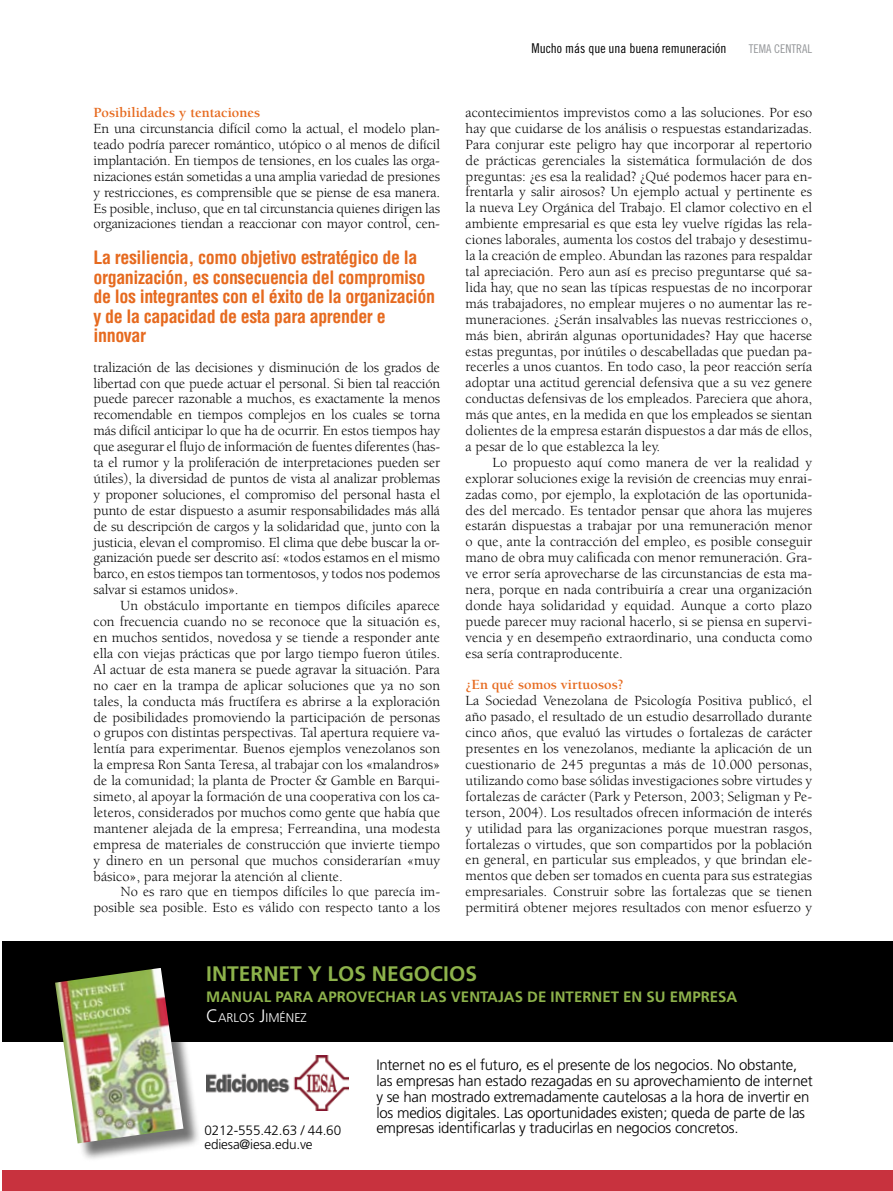
<style>
.page{position:relative;width:893px;height:1191px;background:#fff}
.page>*{position:absolute;margin:0;border:0;box-sizing:border-box;transform-origin:0 0}
.t1{font:700 21px "Frutiger";color:#8db24b}
.t2{font:700 condensed 18px/19.5px "Helvetica";letter-spacing:-.02em;color:#e66a1f}
.t3{font:300 15px/15.8px "Frutiger";letter-spacing:-.015em;color:#000}
.t4{font:700 15px "Frutiger";color:#8db24b}
.t5{font:14.4px/15.9px "Berkeley";color:#000;text-align:justify}
.t6{font:700 14.4px "Berkeley";color:#e66a1f}
.t7{font:300 13.5px "Frutiger";letter-spacing:-.01em;color:#000}
.t8{font:13.5px "Trade Gothic Cond Eighteen";color:#000}
.t9{font:300 12.6px "Frutiger";color:#fff}
.t10{font:12px "Trade Gothic Cond Eighteen";color:#939598}
.s1{font-size:18px}
</style>
<div class="page">
<div style="left:2px;top:941px;width:891px;height:250px;background:#c8323e"></div>
<div style="left:2px;top:987px;width:891px;height:182px;background:#fff"></div>
<img style="left:206px;top:1056px;width:143px;height:54px">
<div style="left:2px;top:941px;width:891px;height:101px;background:#000"></div>
<div style="left:57px;top:970px;width:144px;height:191px;background:#000;opacity:.55"></div>
<img style="left:55px;top:968px;width:128px;height:175px">
<p class="t6" style="left:94px;top:105px;width:168px">Posibilidades y tentaciones</p>
<p class="t5" style="left:94px;top:121px;width:348px">En una circunstancia difícil como la actual, el modelo plan&shy;teado podría parecer romántico, utópico o al menos de difícil implantación. En tiempos de tensiones, en los cuales las orga&shy;nizaciones están sometidas a una amplia variedad de presiones y restricciones, es comprensible que se piense de esa manera.<br>Es posible, incluso, que en tal circunstancia quienes dirigen las organizaciones tiendan a reaccionar con mayor control, cen-</p>
<p class="t2" style="left:94px;top:248px;width:343px">La resiliencia, como objetivo estratégico de la organización, es consecuencia del compromiso de los integrantes con el éxito de la organización y de la capacidad de esta para aprender e innovar</p>
<p class="t5" style="left:94px;top:359px;width:348px">tralización de las decisiones y disminución de los grados de libertad con que puede actuar el personal. Si bien tal reacción puede parecer razonable a muchos, es exactamente la menos recomendable en tiempos complejos en los cuales se torna más difícil anticipar lo que ha de ocurrir. En estos tiempos hay que asegurar el flujo de información de fuentes diferentes (has&shy;ta el rumor y la proliferación de interpretaciones pueden ser útiles), la diversidad de puntos de vista al analizar problemas y proponer soluciones, el compromiso del personal hasta el punto de estar dispuesto a asumir responsabilidades más allá de su descripción de cargos y la solidaridad que, junto con la justicia, elevan el compromiso. El clima que debe buscar la or&shy;ganización puede ser descrito así: «todos estamos en el mismo barco, en estos tiempos tan tormentosos, y todos nos podemos salvar si estamos unidos».</p>
<p class="t5" style="left:94px;top:598px;width:348px;text-indent:27px">Un obstáculo importante en tiempos difíciles aparece con frecuencia cuando no se reconoce que la situación es, en muchos sentidos, novedosa y se tiende a responder ante ella con viejas prácticas que por largo tiempo fueron útiles.<br>Al actuar de esta manera se puede agravar la situación. Para no caer en la trampa de aplicar soluciones que ya no son tales, la conducta más fructífera es abrirse a la exploración de posibilidades promoviendo la participación de personas o grupos con distintas perspectivas. Tal apertura requiere va&shy;lentía para experimentar. Buenos ejemplos venezolanos son la empresa Ron Santa Teresa, al trabajar con los «malandros» de la comunidad; la planta de Procter &amp; Gamble en Barqui&shy;simeto, al apoyar la formación de una cooperativa con los ca&shy;leteros, considerados por muchos como gente que había que mantener alejada de la empresa; Ferreandina, una modesta empresa de materiales de construcción que invierte tiempo y dinero en un personal que muchos considerarían «muy básico», para mejorar la atención al cliente.</p>
<p class="t5" style="left:94px;top:884px;width:348px;text-align:right">No es raro que en tiempos difíciles lo que parecía im&shy;posible sea posible. Esto es válido con respecto tanto a los</p>
<p class="t8" style="left:531px;top:40px;width:196px">Mucho más que una buena remuneración</p>
<p class="t10" style="left:749px;top:42px;width:7px">tema</p>
<p class="t10" style="left:774px;top:42px;width:7px">cent</p>
<p class="t10" style="left:796px;top:42px;width:12px">ral</p>
<p class="t5" style="left:466px;top:105px;width:348px">acontecimientos imprevistos como a las soluciones. Por eso hay que cuidarse de los análisis o respuestas estandarizadas.<br>Para conjurar este peligro hay que incorporar al repertorio de prácticas gerenciales la sistemática formulación de dos preguntas: ¿es esa la realidad? ¿Qué podemos hacer para en&shy;frentarla y salir airosos? Un ejemplo actual y pertinente es la nueva Ley Orgánica del Trabajo. El clamor colectivo en el ambiente empresarial es que esta ley vuelve rígidas las rela&shy;ciones laborales, aumenta los costos del trabajo y desestimu&shy;la la creación de empleo. Abundan las razones para respaldar tal apreciación. Pero aun así es preciso preguntarse qué sa&shy;lida hay, que no sean las típicas respuestas de no incorporar más trabajadores, no emplear mujeres o no aumentar las re&shy;muneraciones. ¿Serán insalvables las nuevas restricciones o, más bien, abrirán algunas oportunidades? Hay que hacerse estas preguntas, por inútiles o descabelladas que puedan pa&shy;recerles a unos cuantos. En todo caso, la peor reacción sería adoptar una actitud gerencial defensiva que a su vez genere conductas defensivas de los empleados. Pareciera que ahora, más que antes, en la medida en que los empleados se sientan dolientes de la empresa estarán dispuestos a dar más de ellos, a pesar de lo que establezca la ley.</p>
<p class="t5" style="left:466px;top:455px;width:348px;text-indent:27px">Lo propuesto aquí como manera de ver la realidad y explorar soluciones exige la revisión de creencias muy enrai&shy;zadas como, por ejemplo, la explotación de las oportunida&shy;des del mercado. Es tentador pensar que ahora las mujeres estarán dispuestas a trabajar por una remuneración menor o que, ante la contracción del empleo, es posible conseguir mano de obra muy calificada con menor remuneración. Gra&shy;ve error sería aprovecharse de las circunstancias de esta ma&shy;nera, porque en nada contribuiría a crear una organización donde haya solidaridad y equidad. Aunque a corto plazo puede parecer muy racional hacerlo, si se piensa en supervi&shy;vencia y en desempeño extraordinario, una conducta como esa sería contraproducente.</p>
<p class="t6" style="left:466px;top:677px;width:160px">¿En qué somos virtuosos?</p>
<p class="t5" style="left:466px;top:693px;width:348px">La Sociedad Venezolana de Psicología Positiva publicó, el año pasado, el resultado de un estudio desarrollado durante cinco años, que evaluó las virtudes o fortalezas de carácter presentes en los venezolanos, mediante la aplicación de un cuestionario de 245 preguntas a más de 10.000 personas, utilizando como base sólidas investigaciones sobre virtudes y fortalezas de carácter (Park y Peterson, 2003; Seligman y Pe&shy;terson, 2004). Los resultados ofrecen información de interés y utilidad para las organizaciones porque muestran rasgos, fortalezas o virtudes, que son compartidos por la población en general, en particular sus empleados, y que brindan ele&shy;mentos que deben ser tomados en cuenta para sus estrategias empresariales. Construir sobre las fortalezas que se tienen permitirá obtener mejores resultados con menor esfuerzo y</p>
<h1 class="t1" style="left:206px;top:961px;width:19px">INTE</h1>
<h1 class="t1" style="left:251px;top:961px;width:27px">RNET</h1>
<h1 class="t1" style="left:308px;top:961px;width:168px">Y LOS NEGOCIOS</h1>
<p class="t4" style="left:206px;top:988px;width:163px">MAN UAL PARA APROVECHA</p>
<p class="t4" style="left:407px;top:988px;width:23px">R LAS</p>
<p class="t4" style="left:451px;top:988px;width:10px">VENTAJAS</p>
<p class="t4" style="left:527px;top:988px;width:32px">DE INTE</p>
<p class="t4" style="left:582px;top:988px;width:19px">RNET</p>
<p class="t4" style="left:623px;top:988px;width:97px">EN SU EMPRESA</p>
<p class="t9" style="left:206px;top:1010px;width:102px"><span class="s1">C</span>ARLOS <span class="s1">J</span>IMÉNEZ</p>
<p class="t3" style="left:376px;top:1057px;width:438px">Internet no es el futuro, es el presente de los negocios. No obstante, las empresas han estado rezagadas en su aprovechamiento de internet y se han mostrado extremadamente cautelosas a la hora de invertir en los medios digitales. Las oportunidades existen; queda de parte de las</p>
<p class="t7" style="left:204px;top:1122px;width:138px">0212-555.42.63 / 44.60</p>
<p class="t3" style="left:376px;top:1120px;width:364px">empresas identificarlas y traducirlas en negocios concretos.</p>
<p class="t7" style="left:204px;top:1136px;width:110px">ediesa@iesa.edu.ve</p>
</div>
